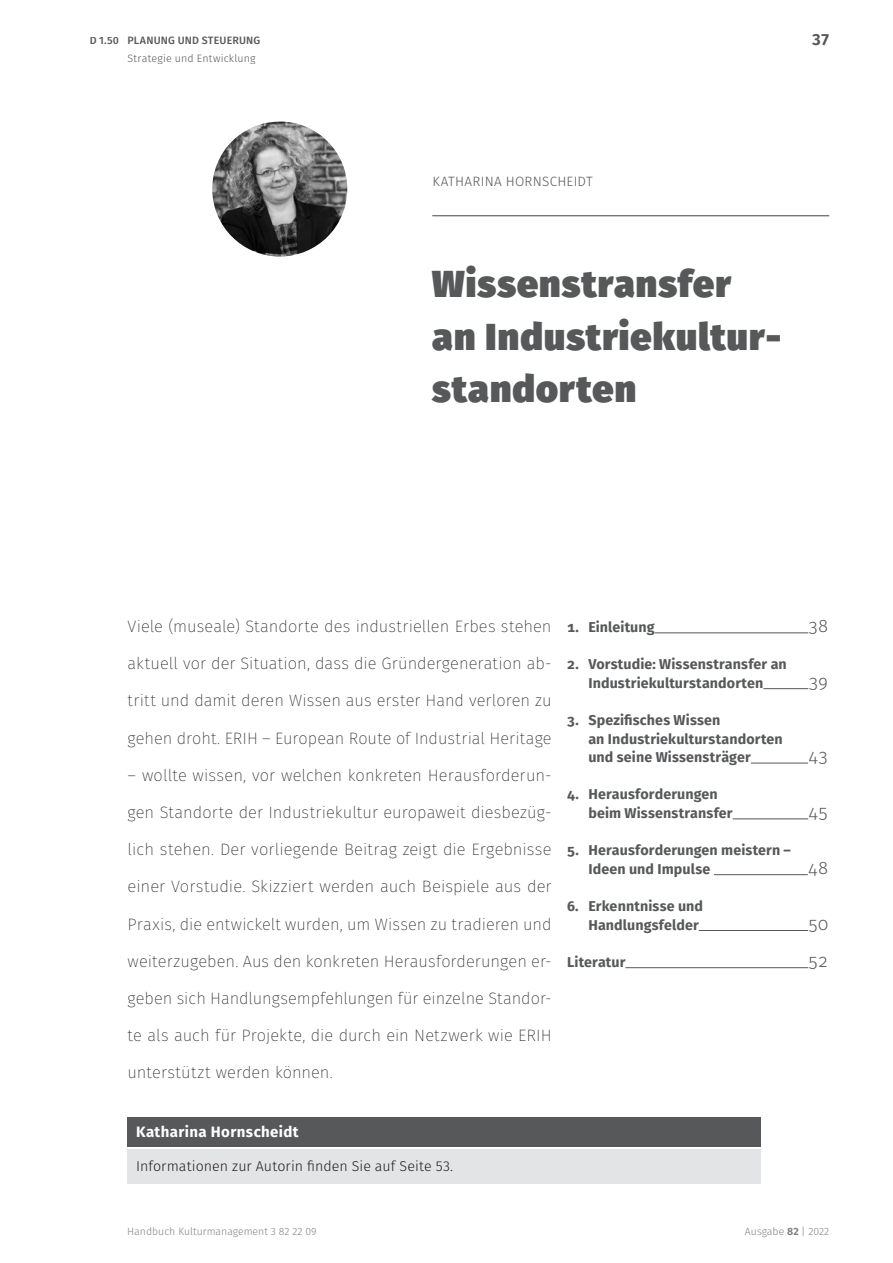
<style>
.page{position:relative;width:893px;height:1263px;background:#fff}
.page>*{position:absolute;margin:0;border:0;box-sizing:border-box;transform-origin:0 0}
.t1{font:900 37.5px/52.5px "Fira Sans";letter-spacing:.03em;color:#57585a}
.t2{font:300 18px "Fira Sans";letter-spacing:-.01em;color:#57585a}
.Teaser{font:200 16.5px "Fira Sans";letter-spacing:.005em;color:#231f20}
.t3{font:700 15.6px "Fira Sans";color:#57585a}
.Box_Headline{font:700 15px "Fira Sans";letter-spacing:.025em;color:#fff}
.t4{font:700 14.25px/18.6px "Fira Sans";letter-spacing:.01em;color:#57585a}
.Box{font:300 14.25px "Fira Sans";letter-spacing:.005em;color:#231f20}
.Autor{font:300 13.5px "Fira Sans";letter-spacing:.02em;color:#57585a}
.t5{font:500 10.65px "Fira Sans";letter-spacing:.015em;color:#57585a}
.t6{font:300 10.65px "Fira Sans";letter-spacing:.02em;color:#57585a}
.t7{font:300 10.5px "Fira Sans";color:#808285}
.s1{font-weight:700}
</style>
<div class="page">
<hr style="left:432px;top:215px;width:397px;height:1px;background:#57585a">
<img style="left:212px;top:122px;width:135px;height:134px;border-radius:68px">
<hr style="left:655px;top:633px;width:153px;height:1px;background:#57585a">
<hr style="left:763px;top:688px;width:45px;height:1px;background:#57585a">
<hr style="left:751px;top:763px;width:57px;height:1px;background:#57585a">
<hr style="left:733px;top:819px;width:75px;height:1px;background:#57585a">
<hr style="left:714px;top:874px;width:94px;height:1px;background:#57585a">
<hr style="left:699px;top:930px;width:109px;height:1px;background:#57585a">
<hr style="left:625px;top:967px;width:183px;height:1px;background:#57585a">
<div style="left:128px;top:1116px;width:633px;height:30px;background:#57585a"></div>
<div style="left:128px;top:1149px;width:633px;height:35px;background:#e3e4e6"></div>
<p class="t5" style="left:90px;top:33px;width:31px">D 1.50</p>
<p class="t5" style="left:128px;top:33px;width:134px">PLANUNG UND STEUERUNG</p>
<p class="t3" style="left:812px;top:28px;width:19px">37</p>
<p class="t6" style="left:128px;top:50px;width:129px">Strategie und Entwicklung</p>
<p class="Autor" style="left:432px;top:171px;width:162px">KATHARINA HORNSCHEIDT</p>
<h1 class="t1" style="left:432px;top:257px;width:350px">Wissenstransfer an Industriekultur&shy;standorten</h1>
<p class="Teaser" style="left:128px;top:615px;width:425px">Viele (museale) Standorte des industriellen Erbes stehen</p>
<p class="Teaser" style="left:128px;top:652px;width:426px">aktuell vor der Situation, dass die Gründergeneration ab-</p>
<p class="Teaser" style="left:128px;top:689px;width:425px">tritt und damit deren Wissen aus erster Hand verloren zu</p>
<p class="Teaser" style="left:128px;top:726px;width:426px">gehen droht. ERIH – European Route of Industrial Heritage</p>
<p class="Teaser" style="left:128px;top:763px;width:426px">– wollte wissen, vor welchen konkreten Herausforderun-</p>
<p class="Teaser" style="left:128px;top:801px;width:426px">gen Standorte der Industriekultur europaweit diesbezüg-</p>
<p class="Teaser" style="left:128px;top:838px;width:426px">lich stehen. Der vorliegende Beitrag zeigt die Ergebnisse</p>
<p class="Teaser" style="left:128px;top:875px;width:426px">einer Vorstudie. Skizziert werden auch Beispiele aus der</p>
<p class="Teaser" style="left:128px;top:912px;width:426px">Praxis, die entwickelt wurden, um Wissen zu tradieren und</p>
<p class="Teaser" style="left:128px;top:949px;width:426px">weiterzugeben. Aus den konkreten Herausforderungen er-</p>
<p class="Teaser" style="left:128px;top:987px;width:426px">geben sich Handlungsempfehlungen für einzelne Standor-</p>
<p class="Teaser" style="left:128px;top:1024px;width:426px">te als auch für Projekte, die durch ein Netzwerk wie ERIH</p>
<p class="Teaser" style="left:128px;top:1061px;width:207px">unterstützt werden können.</p>
<p class="t4" style="left:567px;top:618px;width:89px">1. Einleitung</p>
<p class="t2" style="left:808px;top:613px;width:21px">38</p>
<p class="t4" style="left:567px;top:655px;width:221px;text-align:center">2. Vorstudie: Wissenstransfer an<br>Industriekulturstandorten</p>
<p class="t2" style="left:808px;top:669px;width:21px">39</p>
<p class="t4" style="left:588px;top:711px;width:196px;text-indent:-21px">3. Spezifisches Wissen<br>an Industriekulturstandorten und seine Wissensträger</p>
<p class="t4" style="left:588px;top:785px;width:146px;text-indent:-21px">4. Herausforderungen beim Wissenstransfer</p>
<p class="t4" style="left:588px;top:841px;width:204px;text-indent:-21px">5. Herausforderungen meistern –<br>Ideen und Impulse</p>
<p class="t4" style="left:567px;top:897px;width:137px;text-align:right">6. Erkenntnisse und<br>Handlungsfelder</p>
<p class="t2" style="left:808px;top:743px;width:22px">43</p>
<p class="t2" style="left:808px;top:799px;width:21px">45</p>
<p class="t2" style="left:808px;top:855px;width:22px">48</p>
<p class="t2" style="left:808px;top:910px;width:22px">50</p>
<p class="t4" style="left:567px;top:952px;width:60px">Literatur</p>
<p class="t2" style="left:808px;top:948px;width:21px">52</p>
<h6 class="Box_Headline" style="left:136px;top:1121px;width:164px">Katharina Hornscheidt</h6>
<p class="Box" style="left:136px;top:1156px;width:319px">Informationen zur Autorin finden Sie auf Seite 53.</p>
<p class="t7" style="left:127px;top:1224px;width:191px">Handbuch Kulturmanagement 3 82 22 09</p>
<p class="t7" style="left:745px;top:1224px;width:86px">Ausgabe <span class="s1">82</span> | 2022</p>
</div>
